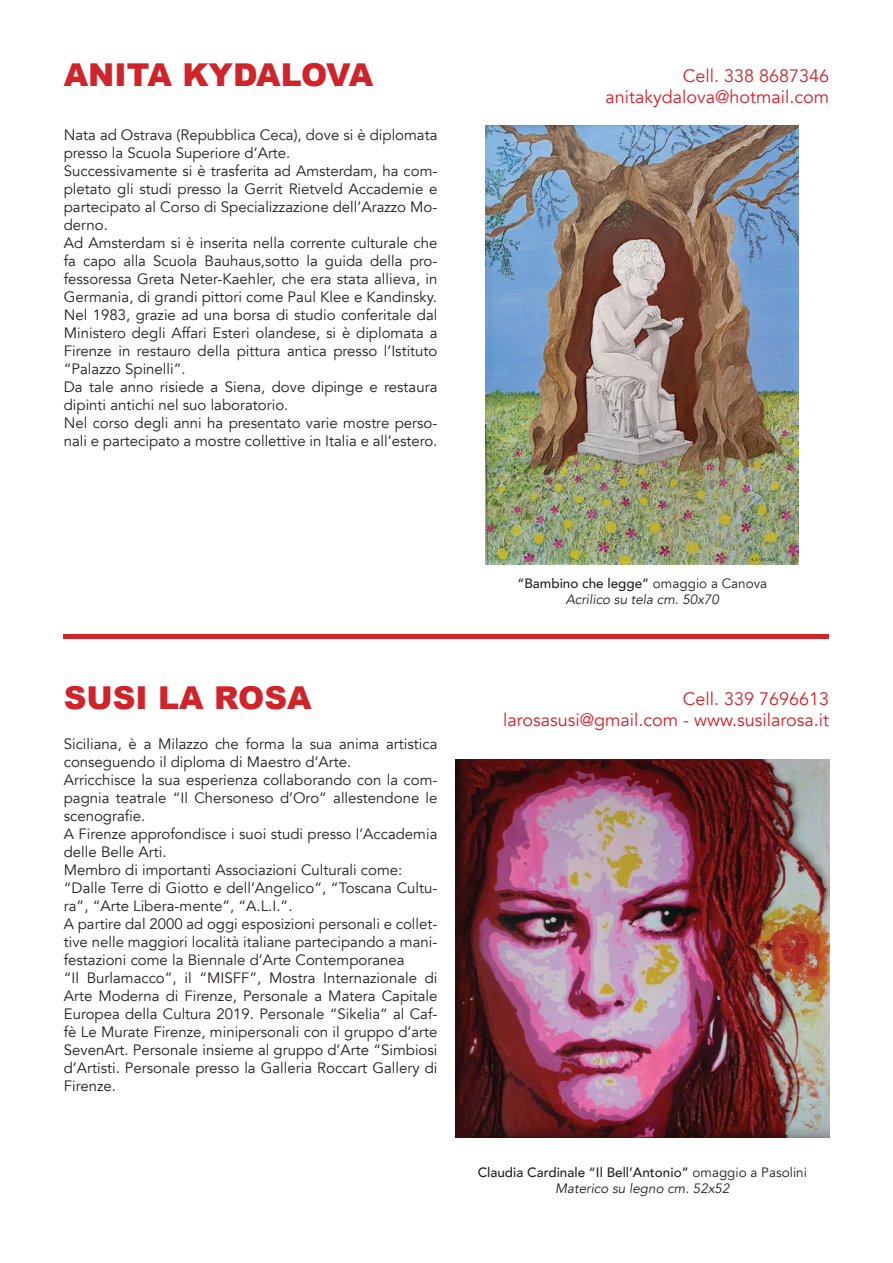
<style>
.page{position:relative;width:893px;height:1263px;background:#fff}
.page>*{position:absolute;margin:0;border:0;box-sizing:border-box;transform-origin:0 0}
.t1{font:900 31.5px "Arial";color:#d1232a}
.t2{font:18px/21.6px "Avenir";color:#d1232a;text-align:right}
.t3{font:15px/18px "Avenir";color:#231f20}
.t4{font:500 13.5px/16.2px "Avenir";color:#231f20;text-align:center}
.t5{font:italic 13.5px/16.2px "Avenir";color:#231f20;text-align:center}
.s1{font-weight:500;font-style:normal}
.s2{font-style:normal}
.s3{font-weight:400}
.s4{font-weight:400;font-style:italic}
</style>
<div class="page">
<div style="left:64px;top:634px;width:765px;height:5px;background:#d1232a"></div>
<img style="left:486px;top:125px;width:313px;height:439px">
<img style="left:455px;top:759px;width:374px;height:378px">
<h1 class="t1" style="left:64px;top:52px;width:311px">ANITA KYDALOVA</h1>
<p class="t2" style="left:605px;top:65px;width:225px">Cell. 338 8687346 anitakydalova@hotmail.com</p>
<p class="t3" style="left:64px;top:127px;width:375px">Nata ad Ostrava (Repubblica Ceca), dove si è diplomata presso la Scuola Superiore d’Arte.<br>Successivamente si è trasferita ad Amsterdam, ha com&shy;pletato gli studi presso la Gerrit Rietveld Accademie e partecipato al Corso di Specializzazione dell’Arazzo Mo&shy;derno.<br>Ad Amsterdam si è inserita nella corrente culturale che fa capo alla Scuola Bauhaus,sotto la guida della pro&shy;fessoressa Greta Neter-Kaehler, che era stata allieva, in Germania, di grandi pittori come Paul Klee e Kandinsky.<br>Nel 1983, grazie ad una borsa di studio conferitale dal Ministero degli Affari Esteri olandese, si è diplomata a Firenze in restauro della pittura antica presso l’Istituto “Palazzo Spinelli”.<br>Da tale anno risiede a Siena, dove dipinge e restaura dipinti antichi nel suo laboratorio.<br>Nel corso degli anni ha presentato varie mostre perso&shy;nali e partecipato a mostre collettive in Italia e all’estero.</p>
<p class="t5" style="left:517px;top:575px;width:251px"><span class="s1">“Bambino che legge”</span> <span class="s2">omaggio a Canova<br></span>Acrilico su tela cm. 50x70</p>
<h1 class="t1" style="left:64px;top:675px;width:249px">SUSI LA ROSA</h1>
<p class="t2" style="left:503px;top:688px;width:328px">Cell. 339 7696613<br>larosasusi@gmail.com - www.susilarosa.it</p>
<p class="t3" style="left:64px;top:735px;width:375px">Siciliana, è a Milazzo che forma la sua anima artistica conseguendo il diploma di Maestro d’Arte.<br>Arricchisce la sua esperienza collaborando con la com&shy;pagnia teatrale “Il Chersoneso d’Oro” allestendone le scenografie.<br>A Firenze approfondisce i suoi studi presso l’Accademia delle Belle Arti.<br>Membro di importanti Associazioni Culturali come: “Dalle Terre di Giotto e dell’Angelico”, “Toscana Cultu&shy;ra”, “Arte Libera-mente”, “A.L.I.”.<br>A partire dal 2000 ad oggi esposizioni personali e collet&shy;tive nelle maggiori località italiane partecipando a mani&shy;festazioni come la Biennale d’Arte Contemporanea<br>“Il Burlamacco”, il “MISFF”, Mostra Internazionale di Arte Moderna di Firenze, Personale a Matera Capitale Europea della Cultura 2019. Personale “Sikelia” al Caf&shy;fè Le Murate Firenze, minipersonali con il gruppo d’arte SevenArt. Personale insieme al gruppo d’Arte “Simbiosi d’Artisti. Personale presso la Galleria Roccart Gallery di Firenze.</p>
<p class="t4" style="left:478px;top:1163px;width:331px">Claudia Cardinale “Il Bell’Antonio” <span class="s3">omaggio a Pasolini<br></span><span class="s4">Materico su legno cm. 52x52</span></p>
</div>
